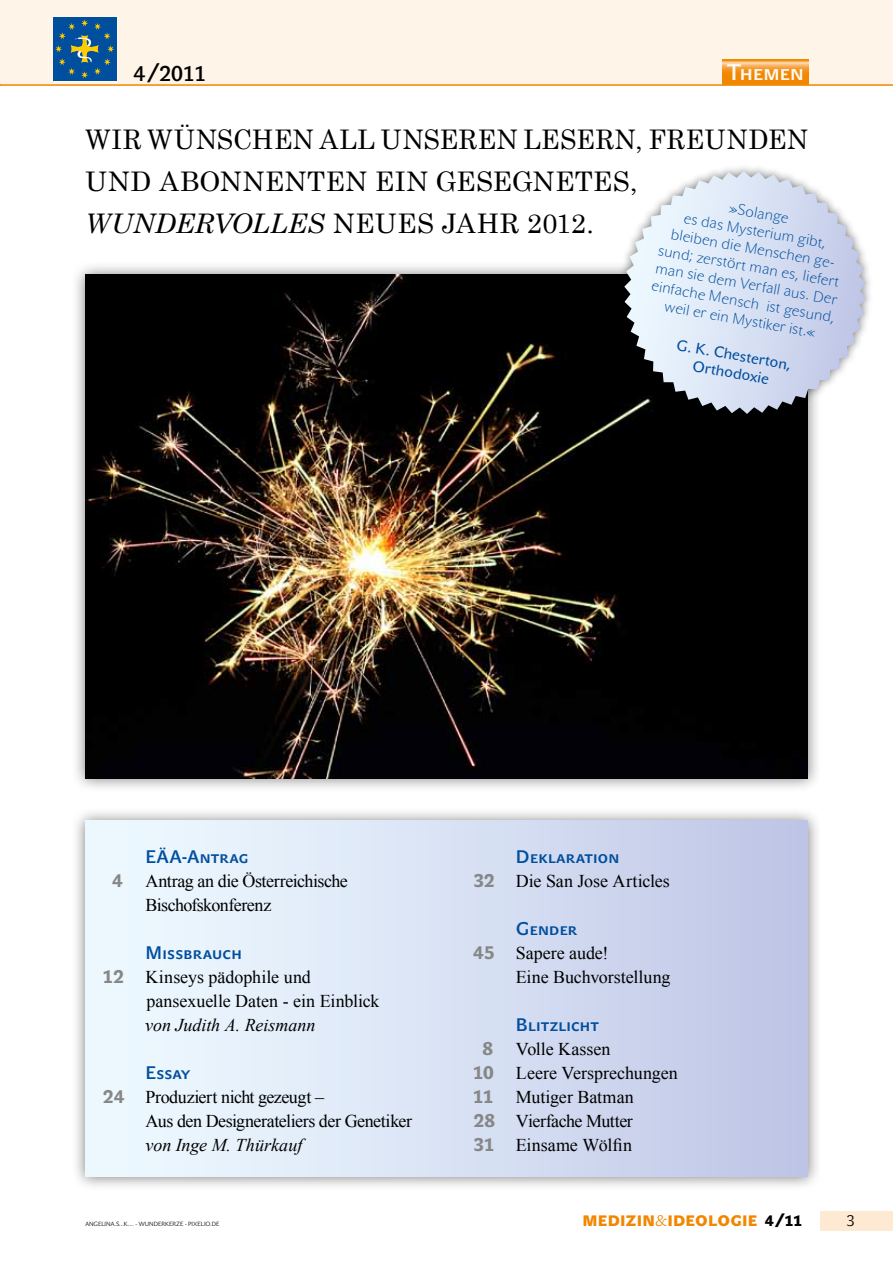
<style>
.page{position:relative;width:893px;height:1263px;background:#fff}
.page>*{position:absolute;margin:0;border:0;box-sizing:border-box;transform-origin:0 0}
.t1{font:27px/42px "Century Schoolbook";letter-spacing:.005em;color:#000}
.t2{font:22.5px "John Sans Medium Pro";letter-spacing:.005em;color:#fff9f4}
.t3{font:21px "John Sans Medium Pro";color:#000}
.t4{font:18px/24px "Times New Roman";letter-spacing:-.015em;color:#000}
.t5{font:18px "John Sans Medium Pro";letter-spacing:.02em;color:#004e9e}
.t6{font:italic 18px "Times New Roman";letter-spacing:-.005em;color:#000}
.t7{font:700 18px "John Sans Medium Pro";color:#868786}
.t8{font:15px/18px "John Sans White Pro";color:#004e9e;text-align:center}
.t9{font:700 15px/18px "John Sans White Pro";color:#004e9e;text-align:center}
.t10{font:15px "John Sans Black Pro";letter-spacing:.015em;color:#f18700}
.t11{font:15px "John Sans Lite Pro";color:#000}
.t12{font:6px "John Sans Lite Pro";color:#000}
.s1{font-style:italic}
.s2{font-family:"John Sans Medium Pro";font-weight:700;color:#868786}
.s3{font-family:"John Sans Lite Pro"}
.s4{color:#000}
</style>
<div class="page">
<div style="left:1px;top:0;width:892px;height:86px;background:#fef4e8"></div>
<div style="left:820px;top:1211px;width:73px;height:19px;background:#fee9d2"></div>
<hr style="left:0;top:0;width:1px;height:86px;background:#fef4e8">
<hr style="left:0;top:84px;width:893px;height:2px;background:#f18700">
<div style="left:71px;top:260px;width:751px;height:533px;background:#000;opacity:.5"></div>
<img style="left:85px;top:275px;width:723px;height:503px">
<div style="left:71px;top:806px;width:751px;height:385px;background:#000;opacity:.5"></div>
<div style="left:85px;top:821px;width:723px;height:356px;background:linear-gradient(to right,#f1fdff,#bfc6e6)"></div>
<div style="left:616px;top:163px;width:259px;height:259px;background:#000;opacity:.5"></div>
<svg style="left:624px;top:171px;width:242px;height:243px;background:#ccd3e1"></svg>
<div style="left:53px;top:17px;width:63px;height:63px;background:#004e9e"></div>
<svg style="left:55px;top:19px;width:59px;height:59px"></svg>
<svg style="left:723px;top:60px;width:85px;height:24px;background:#f39928"></svg>
<p class="t3" style="left:134px;top:61px;width:74px">4/2011</p>
<p class="t2" style="left:727px;top:59px;width:78px">Themen</p>
<h1 class="t1" style="left:85px;top:117px;width:724px">WIR WÜNSCHEN ALL UNSEREN LESERN, FREUNDEN<br>UND ABONNENTEN EIN GESEGNETES,<br><span class="s1">WUNDERVOLLES</span> NEUES JAHR 2012.</h1>
<p class="t8" style="left:669px;top:188px;width:187px;rotate:10deg">»Solange<br>es das Mysterium gibt, bleiben die Menschen ge&shy;sund; zerstört man es, liefert man sie dem Verfall aus. Der einfache Mensch ist gesund, weil er ein Mystiker ist.«</p>
<p class="t9" style="left:678px;top:336px;width:118px;rotate:10deg">G. K. Chesterton,<br>Orthodoxie</p>
<p class="t5" style="left:146px;top:846px;width:104px">EÄA-Antrag</p>
<p class="t7" style="left:112px;top:870px;width:12px">4</p>
<p class="t4" style="left:146px;top:868px;width:204px">Antrag an die Österreichische<br>Bischofskonferenz</p>
<p class="t5" style="left:146px;top:942px;width:98px">Missbrauch</p>
<p class="t4" style="left:146px;top:964px;width:235px;text-indent:-44px"><span class="s2">12</span> Kinseys pädophile und pansexuelle Daten - ein Einblick</p>
<p class="t6" style="left:145px;top:1012px;width:172px">von Judith A. Reismann</p>
<p class="t5" style="left:146px;top:1062px;width:46px">Essay</p>
<p class="t4" style="left:146px;top:1084px;width:268px;text-indent:-43px"><span class="s2">24</span> Produziert nicht gezeugt –<br>Aus den Designerateliers der Genetiker</p>
<p class="t6" style="left:146px;top:1132px;width:158px">von Inge M. Thürkauf</p>
<p class="t12" style="left:85px;top:1221px;width:136px">ANGELINA.S...K.... - WUNDERKERZE - PIXELIO.DE</p>
<p class="t5" style="left:516px;top:846px;width:105px">Deklaration</p>
<p class="t4" style="left:473px;top:868px;width:198px"><span class="s2">32</span> Die San Jose Articles</p>
<p class="t5" style="left:516px;top:918px;width:63px">Gender</p>
<p class="t4" style="left:516px;top:940px;width:156px;text-indent:-43px"><span class="s2">45</span> Sapere aude!<br>Eine Buchvorstellung</p>
<p class="t5" style="left:516px;top:1014px;width:84px">Blitzlicht</p>
<p class="t7" style="left:482px;top:1038px;width:12px">8</p>
<p class="t4" style="left:473px;top:1036px;width:206px;text-indent:43px">Volle Kassen<br><span class="s2">10</span> Leere Versprechungen<br><span class="s2">11</span> Mutiger Batman<br><span class="s2">28</span> Vierfache Mutter<br><span class="s2">31</span> Einsame Wölfin</p>
<p class="t10" style="left:582px;top:1212px;width:221px">MEDIZIN<span class="s3">&amp;</span>I DEOLOGIE <span class="s4">4/11</span></p>
<p class="t11" style="left:846px;top:1212px;width:10px">3</p>
</div>
